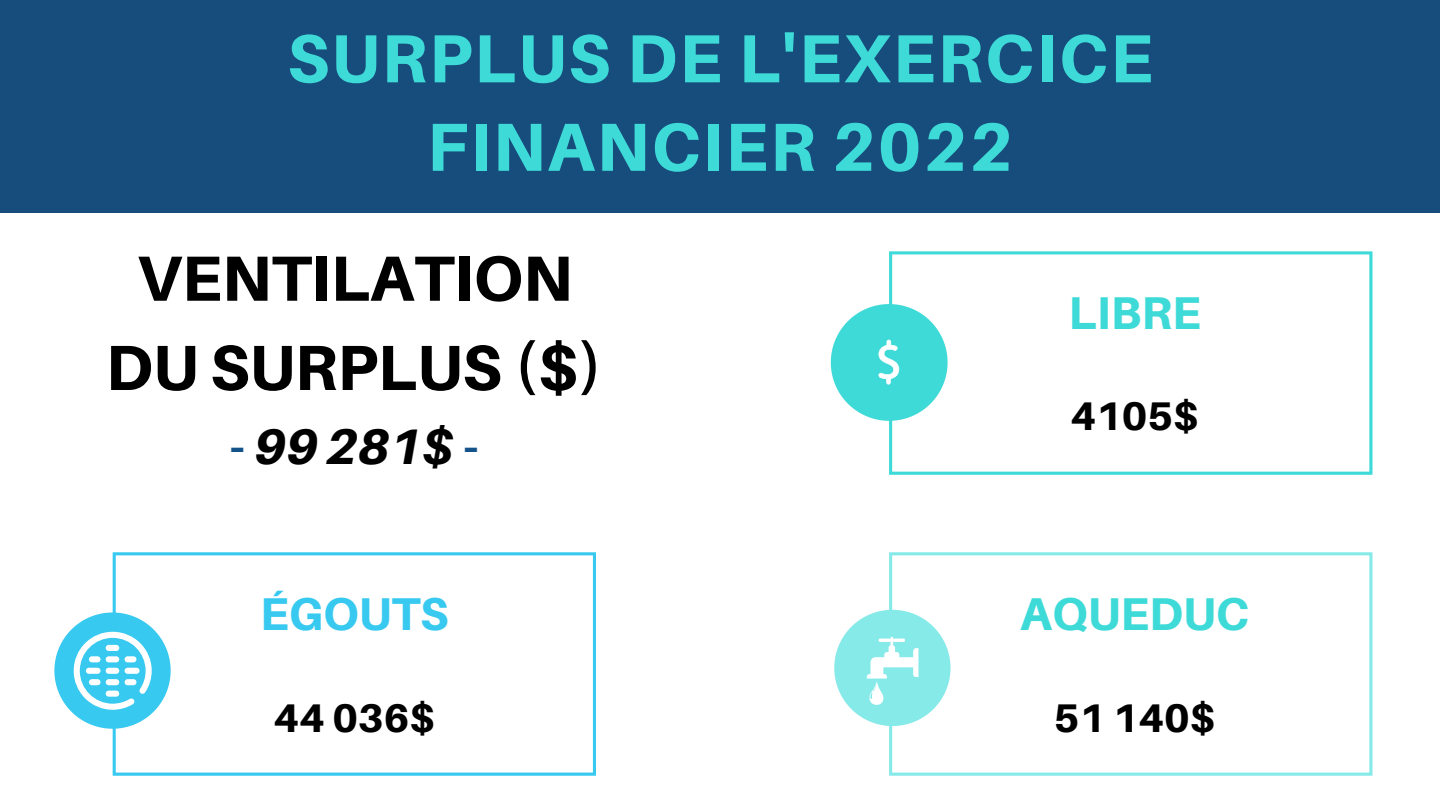
<style>
.page{position:relative;width:1440px;height:810px;background:#fff}
.page>*{position:absolute;margin:0;border:0;box-sizing:border-box;transform-origin:0 0}
.t1{font:800 68.1px/88.5px "Aileron";letter-spacing:.03em;color:#3edad8;text-align:center}
.t2{font:800 63.9px/89.2px "Aileron";color:#000;text-align:center}
.t3{font:italic 800 50px "Aileron";color:#000}
.t4{font:800 46px "Aileron";color:#3edad8}
.t5{font:800 46px "Aileron";color:#37c9ef}
.t6{font:800 40px "Aileron";color:#000}
.s1{font-style:normal;color:#13538a}
</style>
<div class="page">
<svg style="left:889px;top:552px;width:483px;height:224px"></svg>
<svg style="left:113px;top:552px;width:483px;height:224px"></svg>
<svg style="left:889px;top:251px;width:483px;height:224px"></svg>
<svg style="left:831px;top:304px;width:117px;height:117px"></svg>
<div style="left:0;top:0;width:1440px;height:212px;background:#164d7d"></div>
<svg style="left:834px;top:610px;width:117px;height:116px"></svg>
<svg style="left:54px;top:612px;width:117px;height:117px"></svg>
<p class="t1" style="left:287px;top:13px;width:867px">SURPLUS DE L'EXERCICE<br>FINANCIER 2022</p>
<p class="t2" style="left:106px;top:233px;width:499px">VENTILATION<br>DU SURPLUS ($)</p>
<p class="t3" style="left:230px;top:415px;width:250px"><span class="s1">-</span> 99281$ <span class="s1">-</span></p>
<p class="t5" style="left:260px;top:586px;width:190px">ÉGOUTS</p>
<p class="t6" style="left:274px;top:693px;width:163px">44 036$</p>
<p class="t4" style="left:1069px;top:284px;width:134px">LIBRE</p>
<p class="t6" style="left:1071px;top:391px;width:130px">4105$</p>
<p class="t4" style="left:1020px;top:586px;width:230px">AQUEDUC</p>
<p class="t6" style="left:1054px;top:693px;width:163px">51 140$</p>
</div>
